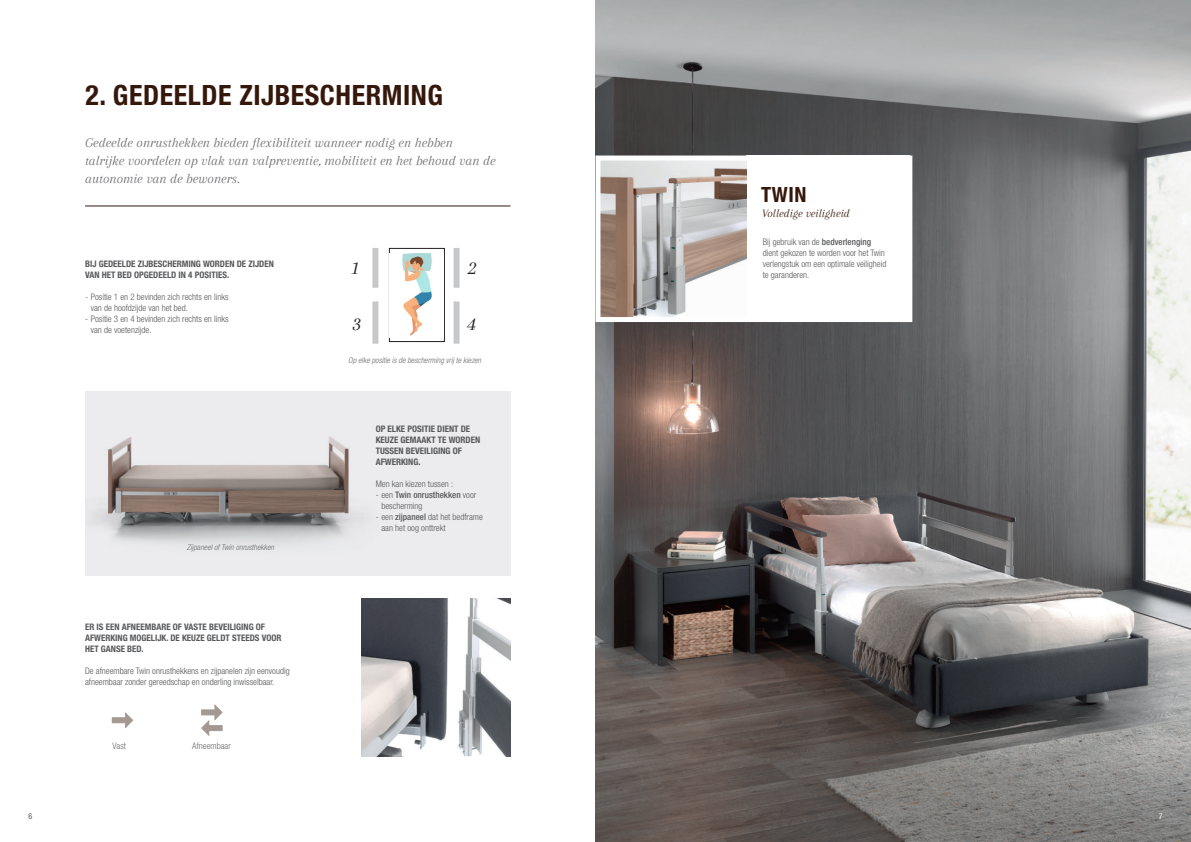
<style>
.page{position:relative;width:1191px;height:842px;background:#fff}
.page>*{position:absolute;margin:0;border:0;box-sizing:border-box;transform-origin:0 0}
.t1{font:700 condensed 28px "Helvetica Neue LT Std";letter-spacing:.02em;color:#35180b}
.t2{font:700 condensed 21px "Helvetica Neue LT Std";color:#35180b}
.t3{font:italic 20px "Arapey";color:#231f20}
.t4{font:italic 14px/18px "Arapey";color:#6c6d70}
.t5{font:italic 11.8px "Arapey";color:#35180b}
.lopende_tekst{font:300 condensed 9px/11px "Helvetica Neue LT Std";color:#57585a}
.lopende_tekst-2{font:700 condensed 9px/11px "Helvetica Neue LT Std";color:#57585a}
.t6{font:300 condensed 9px "Helvetica Neue LT Std";color:#6c6d70}
.t7{font:italic 300 condensed 8px "Helvetica Neue LT Std";color:#6c6d70}
.t8{font:condensed 8px "Helvetica Neue LT Std";color:#57585a}
.t9{font:condensed 8px "Helvetica Neue LT Std";color:#fff}
.s1{font-weight:500}
</style>
<div class="page">
<div style="left:85px;top:391px;width:425px;height:184px;background:#ececee"></div>
<img style="left:595px;top:0;width:596px;height:842px">
<img style="left:361px;top:598px;width:149px;height:158px">
<svg style="left:201px;top:704px;width:22px;height:32px"></svg>
<img style="left:91px;top:437px;width:273px;height:107px">
<div style="left:389px;top:248px;width:55px;height:94px;border:1px solid #231f20"></div>
<div style="left:372px;top:248px;width:6px;height:40px;background:#c7c8ca"></div>
<div style="left:372px;top:301px;width:6px;height:43px;background:#c7c8ca"></div>
<div style="left:453px;top:248px;width:6px;height:40px;background:#c7c8ca"></div>
<div style="left:453px;top:301px;width:6px;height:43px;background:#c7c8ca"></div>
<img style="left:390px;top:253px;width:53px;height:85px">
<svg style="left:112px;top:717px;width:13px;height:6px"></svg>
<svg style="left:125px;top:712px;width:8px;height:17px"></svg>
<div style="left:746px;top:156px;width:163px;height:166px;background:#fff"></div>
<img style="left:601px;top:162px;width:145px;height:154px">
<hr style="left:85px;top:206px;width:425px;height:1px;background:#35180b">
<div style="left:595px;top:156px;width:317px;height:166px;border:5px solid #fff"></div>
<p class="t1" style="left:85px;top:78px;width:359px">2. GEDEELDE ZIJBESCHERMING</p>
<p class="t4" style="left:85px;top:134px;width:412px">Gedeelde onrusthekken bieden flexibiliteit wanneer nodig en hebben talrijke voordelen op vlak van valpreventie, mobiliteit en het behoud van de autonomie van de bewoners.</p>
<p class="lopende_tekst-2" style="left:85px;top:258px;width:190px">BIJ GEDEELDE ZIJBESCHERMING WORDEN DE ZIJDEN<br>VAN HET BED OPGEDEELD IN 4 POSITIES.</p>
<p class="lopende_tekst" style="left:91px;top:291px;width:139px;text-indent:-6px">- Positie 1 en 2 bevinden zich rechts en links van de hoofdzijde van het bed.</p>
<p class="lopende_tekst" style="left:91px;top:313px;width:139px;text-indent:-6px">- Positie 3 en 4 bevinden zich rechts en links van de voetenzijde.</p>
<p class="t7" style="left:187px;top:543px;width:89px">Zijpaneel of Twin onrusthekken</p>
<p class="lopende_tekst-2" style="left:85px;top:621px;width:198px">ER IS EEN AFNEEMBARE OF VASTE BEVEILIGING OF<br>AFWERKING MOGELIJK. DE KEUZE GELDT STEEDS VOOR<br>HET GANSE BED.</p>
<p class="lopende_tekst" style="left:85px;top:665px;width:206px">De afneembare Twin onrusthekkens en zijpanelen zijn eenvoudig afneembaar zonder gereedschap en onderling inwisselbaar.</p>
<p class="t6" style="left:113px;top:740px;width:15px">Vast</p>
<p class="t6" style="left:192px;top:740px;width:40px">Afneembaar</p>
<p class="t3" style="left:353px;top:257px;width:8px">1</p>
<p class="t3" style="left:353px;top:313px;width:11px">3</p>
<p class="t3" style="left:467px;top:257px;width:11px">2</p>
<p class="t3" style="left:467px;top:313px;width:10px">4</p>
<p class="t7" style="left:348px;top:355px;width:134px">Op elke positie is de bescherming vrij te kiezen</p>
<p class="lopende_tekst-2" style="left:376px;top:423px;width:106px">OP ELKE POSITIE DIENT DE<br>KEUZE GEMAAKT TE WORDEN<br>TUSSEN BEVEILIGING OF<br>AFWERKING.</p>
<p class="lopende_tekst" style="left:376px;top:478px;width:79px">Men kan kiezen tussen :</p>
<p class="lopende_tekst" style="left:381px;top:489px;width:96px;text-indent:-6px">- een <span class="s1">Twin onrusthekken</span> voor bescherming</p>
<p class="lopende_tekst" style="left:381px;top:511px;width:103px;text-indent:-6px">- een <span class="s1">zijpaneel</span> dat het bedframe aan het oog onttrekt</p>
<p class="t2" style="left:761px;top:182px;width:47px">TWIN</p>
<p class="t5" style="left:762px;top:207px;width:89px">Volledige veiligheid</p>
<p class="lopende_tekst" style="left:762px;top:236px;width:125px">Bij gebruik van de <span class="s1">bedverlenging </span>dient gekozen te worden voor het Twin verlengstuk om een optimale veiligheid te garanderen.</p>
<p class="t8" style="left:28px;top:811px;width:5px">6</p>
<p class="t9" style="left:1158px;top:812px;width:5px">7</p>
</div>
